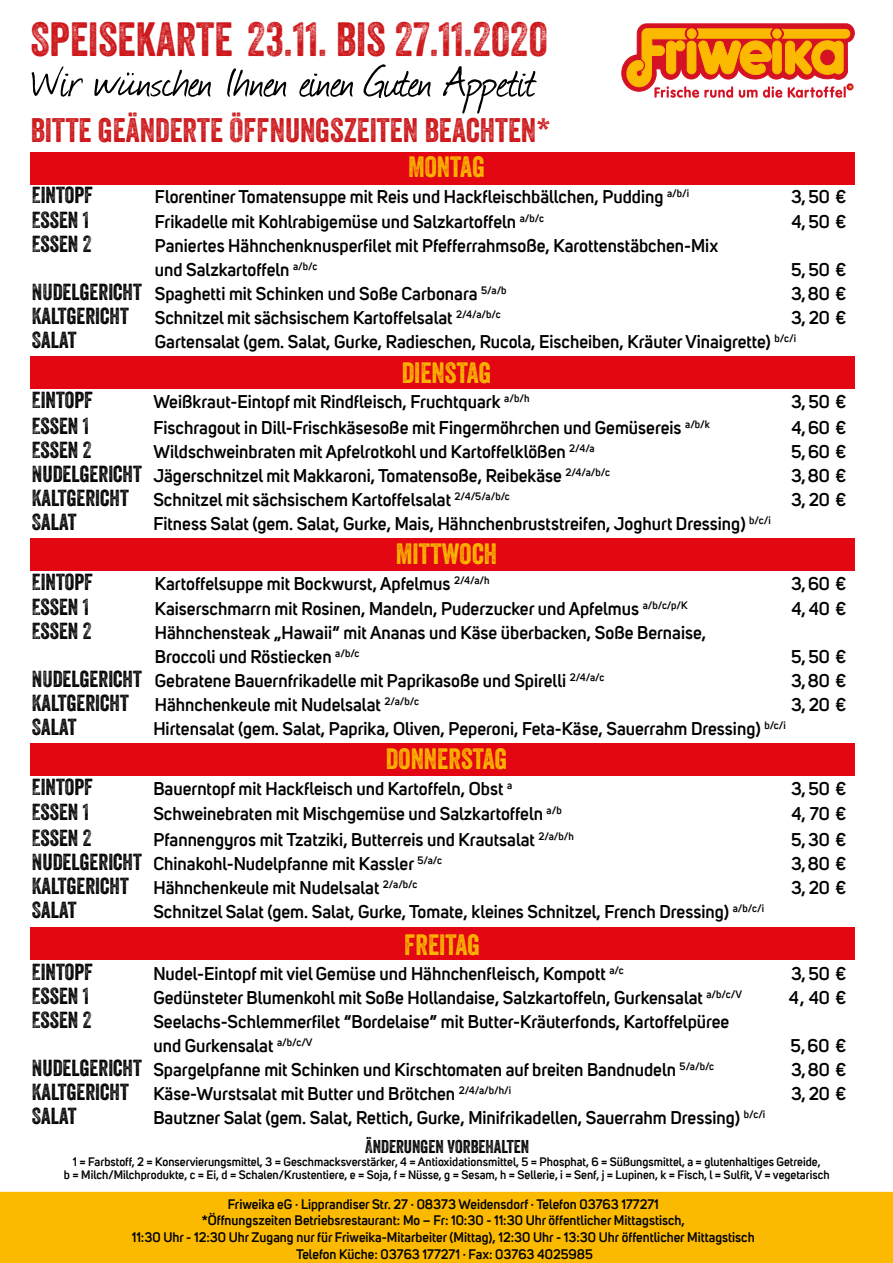
<style>
.page{position:relative;width:893px;height:1263px;background:#fff}
.page>*{position:absolute;margin:0;border:0;box-sizing:border-box;transform-origin:0 0}
.t1{font:51px "Journal";letter-spacing:-.01em;color:#000}
.t2{font:46.5px "Veneer Two";color:#cd171a}
.t3{font:33px "Veneer Two";color:#cd171a}
.t4{font:28.5px "Veneer Two";color:#fbba00}
.t5{font:22.5px "Veneer Two";color:#000}
.t6{font:600 18px/24px "Uni Sans";color:#000}
.t7{font:18px "Veneer Two";color:#000}
.t8{font:600 13.5px/16.5px "Uni Sans";color:#000;text-align:center}
.t9{font:600 12px/13.5px "Uni Sans";color:#000;text-align:center}
.s1{font-family:"Veneer Two";font-weight:400;font-size:22.5px}
</style>
<div class="page">
<div style="left:30px;top:152px;width:825px;height:33px;background:#e30613"></div>
<div style="left:0;top:1192px;width:893px;height:71px;background:#fbba00"></div>
<svg style="left:621px;top:23px;width:234px;height:75px"></svg>
<div style="left:30px;top:356px;width:825px;height:33px;background:#e30613"></div>
<div style="left:30px;top:538px;width:825px;height:33px;background:#e30613"></div>
<div style="left:30px;top:743px;width:825px;height:33px;background:#e30613"></div>
<div style="left:30px;top:927px;width:825px;height:33px;background:#e30613"></div>
<h2 class="t2" style="left:30px;top:11px;width:519px">SPEISEKARTE 23.11. BIS 27.11.2020</h2>
<h1 class="t1" style="left:31px;top:47px;width:507px">Wir wünschen Ihnen einen Guten Appetit</h1>
<h3 class="t3" style="left:31px;top:110px;width:521px">BITTE GEÄNDERTE ÖFFNUNGSZEITEN BEACHTEN*</h3>
<h3 class="t4" style="left:408px;top:149px;width:78px">MONTAG</h3>
<p class="t5" style="left:32px;top:181px;width:63px">EINTOPF</p>
<p class="t6" style="left:155px;top:183px;width:536px">Florentiner Tomatensuppe mit Reis und Hackfleischbällchen, Pudding <sup>a/b/i</sup></p>
<p class="t6" style="left:791px;top:183px;width:57px">3, 50 €</p>
<p class="t5" style="left:32px;top:206px;width:59px">ESSEN 1</p>
<p class="t6" style="left:155px;top:208px;width:391px">Frikadelle mit Kohlrabigemüse und Salzkartoffeln <sup>a/b/c</sup></p>
<p class="t6" style="left:792px;top:208px;width:56px">4, 50 €</p>
<p class="t5" style="left:32px;top:230px;width:61px">ESSEN 2</p>
<p class="t6" style="left:155px;top:232px;width:565px">Paniertes Hähnchenknusperfilet mit Pfefferrahmsoße, Karottenstäbchen-Mix und Salzkartoffeln <sup>a/b/c</sup></p>
<p class="t6" style="left:791px;top:256px;width:57px">5,50 €</p>
<p class="t6" style="left:32px;top:280px;width:476px"><span class="s1">NUDELGERICHT</span> Spaghetti mit Schinken und Soße Carbonara <sup>5/a/b</sup></p>
<p class="t6" style="left:791px;top:280px;width:57px">3,80 €</p>
<p class="t6" style="left:32px;top:304px;width:470px"><span class="s1">KALTGERICHT</span> Schnitzel mit sächsischem Kartoffelsalat <sup>2/4/a/b/c</sup></p>
<p class="t6" style="left:791px;top:304px;width:57px">3, 20 €</p>
<p class="t5" style="left:32px;top:326px;width:46px">SALAT</p>
<p class="t6" style="left:155px;top:328px;width:643px">Gartensalat (gem. Salat, Gurke, Radieschen, Rucola, Eischeiben, Kräuter Vinaigrette) <sup>b/c/i</sup></p>
<h3 class="t4" style="left:402px;top:355px;width:91px">DIENSTAG</h3>
<p class="t5" style="left:32px;top:386px;width:63px">EINTOPF</p>
<p class="t6" style="left:153px;top:388px;width:378px">Weißkraut-Eintopf mit Rindfleisch, Fruchtquark <sup>a/b/h</sup></p>
<p class="t6" style="left:791px;top:388px;width:57px">3, 50 €</p>
<p class="t5" style="left:32px;top:412px;width:59px">ESSEN 1</p>
<p class="t6" style="left:153px;top:414px;width:558px">Fischragout in Dill-Frischkäsesoße mit Fingermöhrchen und Gemüsereis <sup>a/b/k</sup></p>
<p class="t6" style="left:792px;top:414px;width:56px">4,60 €</p>
<p class="t5" style="left:32px;top:436px;width:61px">ESSEN 2</p>
<p class="t6" style="left:153px;top:438px;width:443px">Wildschweinbraten mit Apfelrotkohl und Kartoffelklößen <sup>2/4/a</sup></p>
<p class="t6" style="left:791px;top:438px;width:57px">5,60 €</p>
<p class="t6" style="left:32px;top:462px;width:580px"><span class="s1">NUDELGERICHT</span> Jägerschnitzel mit Makkaroni, Tomatensoße, Reibekäse <sup>2/4/a/b/c</sup></p>
<p class="t6" style="left:791px;top:462px;width:57px">3,80 €</p>
<p class="t6" style="left:32px;top:486px;width:479px"><span class="s1">KALTGERICHT</span> Schnitzel mit sächsischem Kartoffelsalat <sup>2/4/5/a/b/c</sup></p>
<p class="t6" style="left:791px;top:486px;width:57px">3, 20 €</p>
<p class="t5" style="left:32px;top:508px;width:46px">SALAT</p>
<p class="t6" style="left:153px;top:510px;width:619px">Fitness Salat (gem. Salat, Gurke, Mais, Hähnchenbruststreifen, Joghurt Dressing) <sup>b/c/i</sup></p>
<h3 class="t4" style="left:396px;top:537px;width:103px">MITTWOCH</h3>
<p class="t5" style="left:32px;top:568px;width:63px">EINTOPF</p>
<p class="t6" style="left:155px;top:570px;width:336px">Kartoffelsuppe mit Bockwurst, Apfelmus <sup>2/4/a/h</sup></p>
<p class="t6" style="left:791px;top:570px;width:57px">3,60 €</p>
<p class="t5" style="left:32px;top:593px;width:59px">ESSEN 1</p>
<p class="t6" style="left:155px;top:596px;width:534px">Kaiserschmarrn mit Rosinen, Mandeln, Puderzucker und Apfelmus <sup>a/b/c/p/K</sup></p>
<p class="t6" style="left:792px;top:596px;width:56px">4, 40 €</p>
<p class="t5" style="left:32px;top:617px;width:61px">ESSEN 2</p>
<p class="t6" style="left:155px;top:620px;width:553px">Hähnchensteak „Hawaii“ mit Ananas und Käse überbacken, Soße Bernaise,<br>Broccoli und Röstiecken <sup>a/b/c</sup></p>
<p class="t6" style="left:791px;top:644px;width:57px">5,50 €</p>
<p class="t6" style="left:32px;top:668px;width:574px"><span class="s1">NUDELGERICHT</span> Gebratene Bauernfrikadelle mit Paprikasoße und Spirelli <sup>2/4/a/c</sup></p>
<p class="t6" style="left:791px;top:668px;width:57px">3,80 €</p>
<p class="t6" style="left:32px;top:692px;width:389px"><span class="s1">KALTGERICHT</span> Hähnchenkeule mit Nudelsalat <sup>2/a/b/c</sup></p>
<p class="t6" style="left:791px;top:692px;width:57px">3, 20 €</p>
<p class="t5" style="left:32px;top:713px;width:46px">SALAT</p>
<p class="t6" style="left:153px;top:716px;width:634px">Hirtensalat (gem. Salat, Paprika, Oliven, Peperoni, Feta-Käse, Sauerrahm Dressing) <sup>b/c/i</sup></p>
<h3 class="t4" style="left:386px;top:742px;width:123px">DONNERSTAG</h3>
<p class="t5" style="left:32px;top:773px;width:63px">EINTOPF</p>
<p class="t6" style="left:153px;top:775px;width:360px">Bauerntopf mit Hackfleisch und Kartoffeln, Obst <sup>a</sup></p>
<p class="t6" style="left:791px;top:775px;width:57px">3,50 €</p>
<p class="t5" style="left:32px;top:799px;width:59px">ESSEN 1</p>
<p class="t6" style="left:153px;top:801px;width:410px">Schweinebraten mit Mischgemüse und Salzkartoffeln <sup>a/b</sup></p>
<p class="t6" style="left:792px;top:801px;width:56px">4,70 €</p>
<p class="t5" style="left:32px;top:824px;width:61px">ESSEN 2</p>
<p class="t6" style="left:153px;top:826px;width:422px">Pfannengyros mit Tzatziki, Butterreis und Krautsalat <sup>2/a/b/h</sup></p>
<p class="t6" style="left:791px;top:826px;width:57px">5,30 €</p>
<p class="t6" style="left:32px;top:850px;width:412px"><span class="s1">NUDELGERICHT</span> Chinakohl-Nudelpfanne mit Kassler <sup>5/a/c</sup></p>
<p class="t6" style="left:791px;top:850px;width:57px">3,80 €</p>
<p class="t6" style="left:32px;top:874px;width:387px"><span class="s1">KALTGERICHT</span> Hähnchenkeule mit Nudelsalat <sup>2/a/b/c</sup></p>
<p class="t6" style="left:791px;top:874px;width:57px">3, 20 €</p>
<p class="t5" style="left:32px;top:896px;width:46px">SALAT</p>
<p class="t6" style="left:153px;top:898px;width:612px">Schnitzel Salat (gem. Salat, Gurke, Tomate, kleines Schnitzel, French Dressing) <sup>a/b/c/i</sup></p>
<h3 class="t4" style="left:404px;top:927px;width:77px">FREITAG</h3>
<p class="t5" style="left:32px;top:958px;width:63px">EINTOPF</p>
<p class="t6" style="left:153px;top:960px;width:472px">Nudel-Eintopf mit viel Gemüse und Hähnchenfleisch, Kompott <sup>a/c</sup></p>
<p class="t6" style="left:791px;top:960px;width:57px">3, 50 €</p>
<p class="t5" style="left:32px;top:982px;width:59px">ESSEN 1</p>
<p class="t6" style="left:153px;top:984px;width:590px">Gedünsteter Blumenkohl mit Soße Hollandaise, Salzkartoffeln, Gurkensalat <sup>a/b/c/V</sup></p>
<p class="t6" style="left:789px;top:984px;width:59px">4,40 €</p>
<p class="t5" style="left:32px;top:1006px;width:61px">ESSEN 2</p>
<p class="t6" style="left:153px;top:1008px;width:577px">Seelachs-Schlemmerfilet “Bordelaise” mit Butter-Kräuterfonds, Kartoffelpüree und Gurkensalat <sup>a/b/c/V</sup></p>
<p class="t6" style="left:790px;top:1032px;width:57px">5,60 €</p>
<p class="t6" style="left:32px;top:1056px;width:684px"><span class="s1">NUDELGERICHT</span> Spargelpfanne mit Schinken und Kirschtomaten auf breiten Bandnudeln <sup>5/a/b/c</sup></p>
<p class="t6" style="left:791px;top:1056px;width:57px">3,80 €</p>
<p class="t6" style="left:32px;top:1080px;width:481px"><span class="s1">KALTGERICHT</span> Käse-Wurstsalat mit Butter und Brötchen <sup>2/4/a/b/h/i</sup></p>
<p class="t6" style="left:791px;top:1080px;width:57px">3, 20 €</p>
<p class="t5" style="left:32px;top:1102px;width:46px">SALAT</p>
<p class="t6" style="left:153px;top:1104px;width:613px">Bautzner Salat (gem. Salat, Rettich, Gurke, Minifrikadellen, Sauerrahm Dressing) <sup>b/c/i</sup></p>
<p class="t9" style="left:64px;top:1154px;width:767px">1 = Farbstoff, 2 = Konservierungsmittel, 3 = Geschmacksverstärker, 4 = Antioxidationsmittel, 5 = Phosphat, 6 = Süßungsmittel, a = glutenhaltiges Getreide,<br>b = Milch/Milchprodukte, c = Ei, d = Schalen/Krustentiere, e = Soja, f = Nüsse, g = Sesam, h = Sellerie, i = Senf, j = Lupinen, k = Fisch, l = Sulfit, V = vegetarisch</p>
<p class="t7" style="left:365px;top:1135px;width:166px">ÄNDERUNGEN VORBEHALTEN</p>
<p class="t8" style="left:132px;top:1195px;width:624px">Friweika eG · Lipprandiser Str. 27 · 08373 Weidensdorf · Telefon 03763 177271<br>*Öffnungszeiten Betriebsrestaurant: Mo – Fr: 10:30 - 11:30 Uhr öffentlicher Mittagstisch,<br>11:30 Uhr - 12:30 Uhr Zugang nur für Friweika-Mitarbeiter (Mittag), 12:30 Uhr - 13:30 Uhr öffentlicher Mittagstisch Telefon Küche: 03763 177271 · Fax: 03763 4025985</p>
</div>
